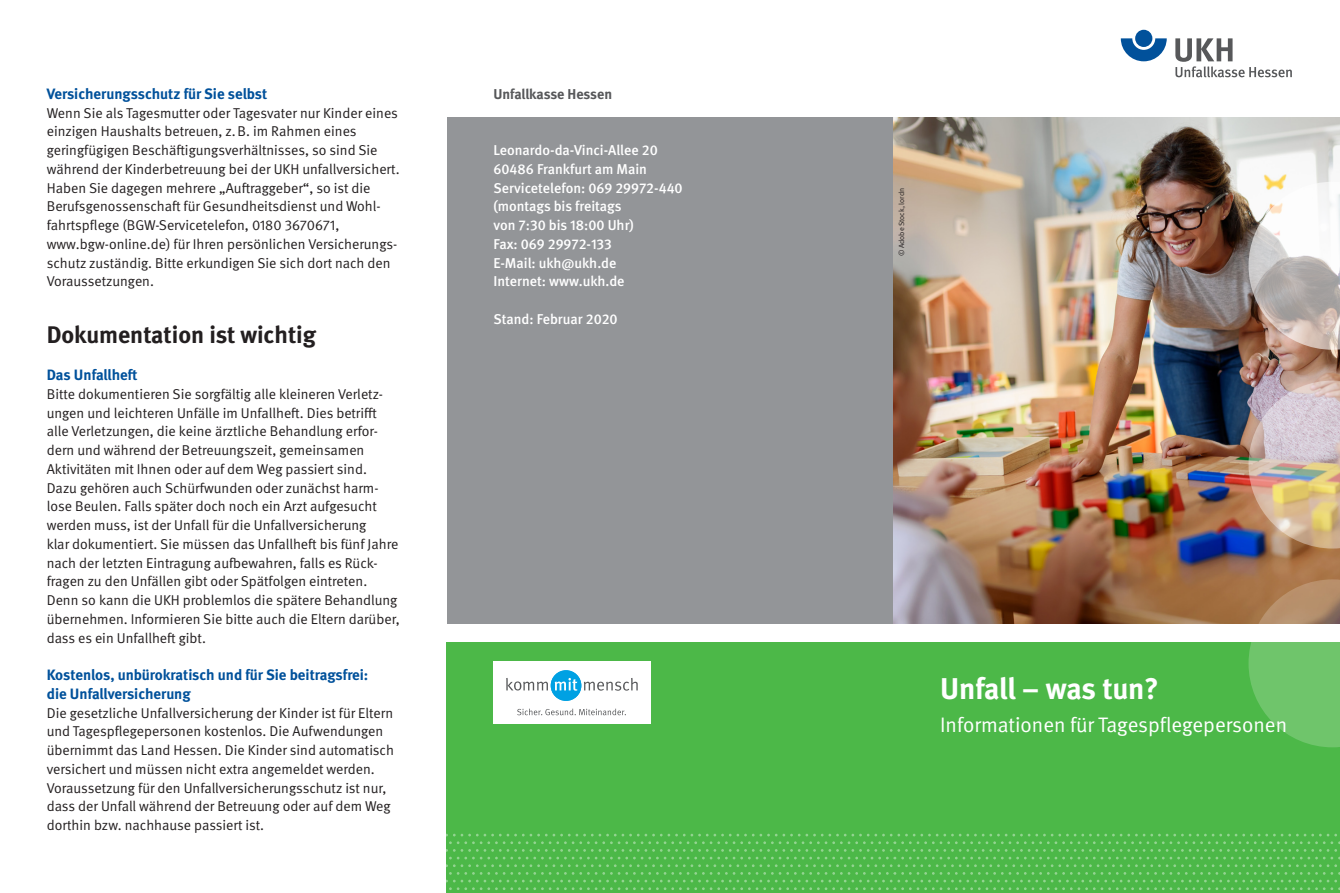
<style>
.page{position:relative;width:1340px;height:893px;background:#fff}
.page>*{position:absolute;margin:0;border:0;box-sizing:border-box;transform-origin:0 0}
.t1{font:700 30px "DGUV Meta";letter-spacing:-.01em;color:#fff}
.t2{font:700 24px "DGUV Meta";color:#231f20}
.t3{font:21px "DGUV Meta";color:#fff}
.t4{font:700 15px/18.8px "DGUV Meta";letter-spacing:-.005em;color:#01519b}
.t5{font:14.25px/18.8px "DGUV Meta";color:#231f20}
.t6{font:500 14.25px/18.8px "DGUV Meta";color:#fff}
.t7{font:700 14.25px "DGUV Meta";letter-spacing:-.005em;color:#57585a}
.t8{font:7.5px "DGUV Meta";color:#231f20}
</style>
<div class="page">
<svg style="left:1120px;top:38px;width:46px;height:23px"></svg>
<div style="left:1135px;top:30px;width:17px;height:17px;background:#01519b;border-radius:50%"></div>
<svg style="left:1175px;top:38px;width:116px;height:39px"></svg>
<div style="left:893px;top:643px;width:446px;height:250px;background:#4cb848"></div>
<div style="left:446px;top:643px;width:447px;height:250px;background:#4cb848"></div>
<div style="left:446px;top:118px;width:447px;height:506px;background:#939598"></div>
<svg style="left:446px;top:834px;width:893px;height:56px"></svg>
<img style="left:893px;top:118px;width:446px;height:506px">
<div style="left:493px;top:661px;width:158px;height:63px;background:#fff"></div>
<div style="left:550px;top:670px;width:31px;height:31px;background:#00a1e3;border-radius:50%"></div>
<svg style="left:506px;top:678px;width:42px;height:12px"></svg>
<svg style="left:554px;top:678px;width:23px;height:13px"></svg>
<svg style="left:584px;top:678px;width:53px;height:13px"></svg>
<svg style="left:517px;top:709px;width:109px;height:6px"></svg>
<img style="left:1248px;top:381px;width:91px;height:168px">
<svg style="left:1248px;top:579px;width:91px;height:168px"></svg>
<svg style="left:1248px;top:182px;width:91px;height:168px"></svg>
<p class="t4" style="left:47px;top:85px;width:222px">Versicherungsschutz für Sie selbst</p>
<p class="t5" style="left:47px;top:104px;width:354px">Wenn Sie als Tagesmutter oder Tagesvater nur Kinder eines einzigen Haushalts betreuen, z.B. im Rahmen eines geringfügigen Beschäftigungsverhältnisses, so sind Sie während der Kinderbetreuung bei der UKH unfallversichert.<br>Haben Sie dagegen mehrere „Auftraggeber“, so ist die Berufsgenossenschaft für Gesundheitsdienst und Wohl&shy;fahrtspflege (BGW-Servicetelefon, 0180 3670671, www.bgw-online.de) für Ihren persönlichen Versicherungs&shy;schutz zuständig. Bitte erkundigen Sie sich dort nach den Voraussetzungen.</p>
<h2 class="t2" style="left:47px;top:320px;width:271px">Dokumentation ist wichtig</h2>
<p class="t4" style="left:47px;top:366px;width:92px">Das Unfallheft</p>
<p class="t5" style="left:47px;top:385px;width:354px">Bitte dokumentieren Sie sorgfältig alle kleineren Verletz&shy;ungen und leichteren Unfälle im Unfallheft. Dies betrifft alle Verletzungen, die keine ärztliche Behandlung erfor&shy;dern und während der Betreuungszeit, gemeinsamen Aktivitäten mit Ihnen oder auf dem Weg passiert sind.<br>Dazu gehören auch Schürfwunden oder zunächst harm&shy;lose Beulen. Falls später doch noch ein Arzt aufgesucht werden muss, ist der Unfall für die Unfallversicherung<br>klar dokumentiert. Sie müssen das Unfallheft bis fünf Jahre nach der letzten Eintragung aufbewahren, falls es Rück&shy;fragen zu den Unfällen gibt oder Spätfolgen eintreten.<br>Denn so kann die UKH problemlos die spätere Behandlung übernehmen. Informieren Sie bitte auch die Eltern darüber, dass es ein Unfallheft gibt.</p>
<p class="t4" style="left:47px;top:666px;width:323px">Kostenlos, unbürokratisch und für Sie beitragsfrei: die Unfallversicherung</p>
<p class="t5" style="left:47px;top:704px;width:349px">Die gesetzliche Unfallversicherung der Kinder ist für Eltern und Tagespflegepersonen kostenlos. Die Aufwendungen übernimmt das Land Hessen. Die Kinder sind automatisch versichert und müssen nicht extra angemeldet werden.<br>Voraussetzung für den Unfallversicherungsschutz ist nur, dass der Unfall während der Betreuung oder auf dem Weg dorthin bzw. nachhause passiert ist.</p>
<p class="t7" style="left:493px;top:85px;width:120px">Unfallkasse Hessen</p>
<p class="t6" style="left:493px;top:141px;width:191px">Leonardo-da-Vinci-Allee 20<br>60486 Frankfurt am Main<br>Servicetelefon: 069 29972-440 (montags bis freitags<br>von 7:30 bis 18:00 Uhr)<br>Fax: 069 29972-133<br>E-Mail: ukh@ukh.de<br>Internet: www.ukh.de</p>
<p class="t6" style="left:493px;top:310px;width:126px">Stand: Februar 2020</p>
<p class="t8" style="left:897px;top:256px;width:70px;rotate:-90deg">© Adobe Stock, lordn</p>
<h1 class="t1" style="left:940px;top:671px;width:220px">Unfall – was tun?</h1>
<h3 class="t3" style="left:940px;top:712px;width:348px">Informationen für Tagespflegepersonen</h3>
</div>
